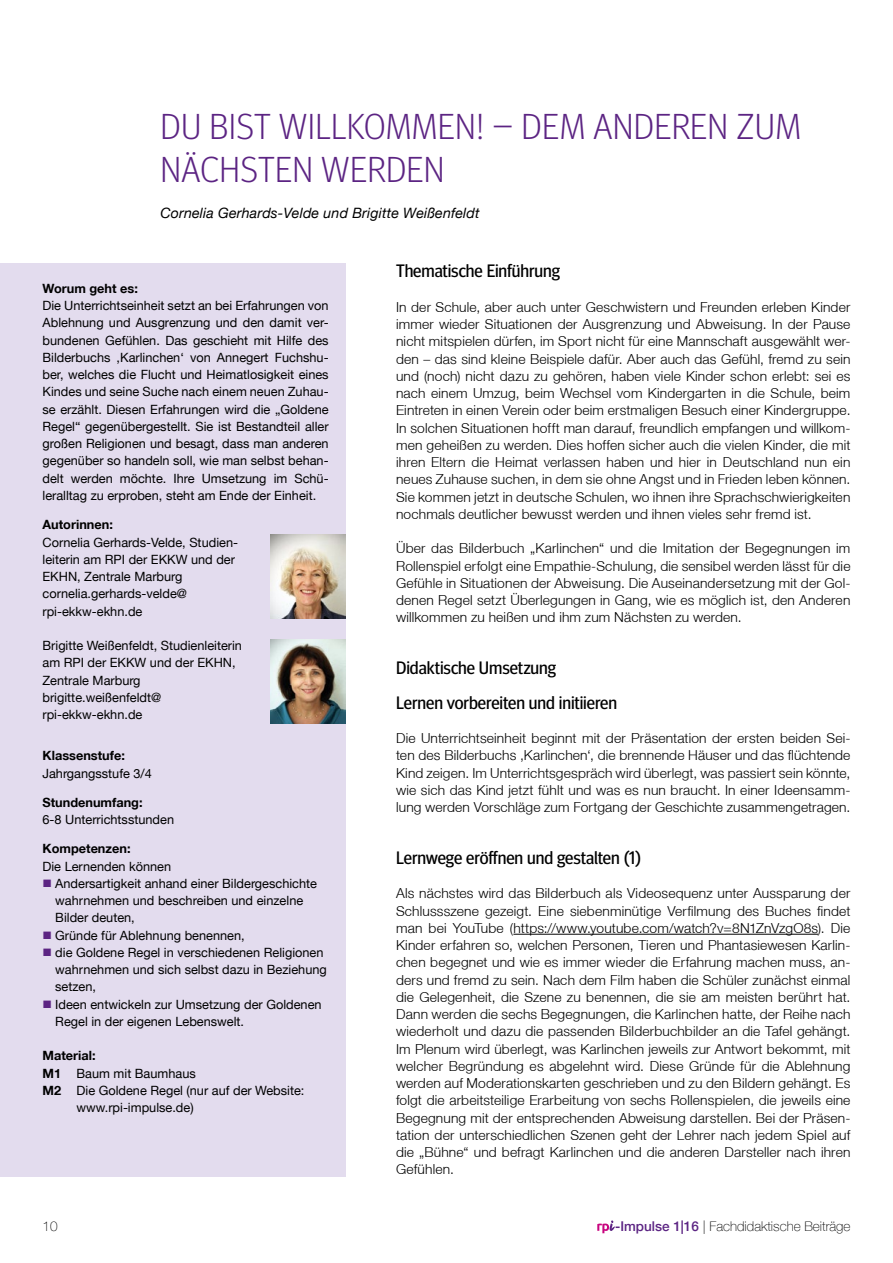
<style>
.page{position:relative;width:893px;height:1263px;background:#fff}
.page>*{position:absolute;margin:0;border:0;box-sizing:border-box;transform-origin:0 0}
.t1{font:300 36px/43.2px "Meta Headline OT";letter-spacing:.01em;color:#5c2483}
.t2{font:18px/34.5px "Meta Headline OT";letter-spacing:-.005em;color:#000}
.t3{font:italic 14.25px "Helvetica Neue LT";letter-spacing:.01em;color:#000}
.t4{font:300 13.8px/17.2px "Helvetica Neue LT";letter-spacing:.01em;color:#000;text-align:justify}
.t5{font:100 13.5px "Helvetica Neue LT";color:#000}
.t6{font:12.75px/17.2px "Helvetica Neue LT";color:#000}
.t7{font:700 12.75px "Helvetica Neue LT";color:#000}
.s1{color:#5c2483}
.s2{font-weight:700}
.s3{font-weight:500;color:#5c2483}
</style>
<div class="page">
<svg style="left:597px;top:1220px;width:18px;height:13px"></svg>
<div style="left:0;top:263px;width:345px;height:914px;background:#e3dcee"></div>
<hr style="left:513px;top:934px;width:305px;height:1px;background:#000">
<img style="left:271px;top:535px;width:74px;height:84px">
<img style="left:271px;top:639px;width:74px;height:84px">
<h1 class="t1" style="left:161px;top:104px;width:642px">DU BIST WILLKOMMEN! – DEM ANDEREN ZUM<br>NÄCHSTEN WERDEN</h1>
<p class="t3" style="left:160px;top:205px;width:321px">Cornelia Gerhards-Velde und Brigitte Weißenfeldt</p>
<p class="t7" style="left:43px;top:280px;width:97px">Worum geht es:</p>
<p class="t6" style="left:43px;top:297px;width:288px;text-align:justify">Die Unterrichtseinheit setzt an bei Erfahrungen von Ablehnung und Ausgrenzung und den damit ver&shy;bundenen Gefühlen. Das geschieht mit Hilfe des Bilderbuchs ‚Karlinchen‘ von Annegert Fuchshu&shy;ber, welches die Flucht und Heimatlosigkeit eines Kindes und seine Suche nach einem neuen Zuhau&shy;se erzählt. Diesen Erfahrungen wird die „Goldene Regel“ gegenübergestellt. Sie ist Bestandteil aller großen Religionen und besagt, dass man anderen gegenüber so handeln soll, wie man selbst behan&shy;delt werden möchte. Ihre Umsetzung im Schü&shy;leralltag zu erproben, steht am Ende der Einheit.</p>
<p class="t7" style="left:43px;top:517px;width:72px">Autorinnen:</p>
<p class="t6" style="left:43px;top:533px;width:197px">Cornelia Gerhards-Velde, Studien&shy;leiterin am RPI der EKKW und der<br>EKHN, Zentrale Marburg cornelia.gerhards-velde@ rpi-ekkw-ekhn.de</p>
<p class="t6" style="left:43px;top:637px;width:201px">Brigitte Weißenfeldt, Studienleiterin am RPI der EKKW und der EKHN,<br>Zentrale Marburg brigitte.weißenfeldt@ rpi-ekkw-ekhn.de</p>
<p class="t7" style="left:43px;top:748px;width:84px">Klassenstufe:</p>
<p class="t6" style="left:43px;top:764px;width:111px">Jahrgangsstufe 3/4</p>
<p class="t7" style="left:43px;top:794px;width:102px">Stundenumfang:</p>
<p class="t6" style="left:43px;top:811px;width:133px">6-8 Unterrichtsstunden</p>
<p class="t7" style="left:43px;top:841px;width:90px">Kompetenzen:</p>
<p class="t6" style="left:43px;top:857px;width:130px">Die Lernenden können</p>
<p class="t6" style="left:55px;top:874px;width:263px;text-indent:-13px"><span class="s1">■</span> Andersartigkeit anhand einer Bildergeschichte wahrnehmen und beschreiben und einzelne<br>Bilder deuten,</p>
<p class="t6" style="left:43px;top:926px;width:204px"><span class="s1">■</span> Gründe für Ablehnung benennen,</p>
<p class="t6" style="left:55px;top:943px;width:273px;text-indent:-13px"><span class="s1">■</span> die Goldene Regel in verschiedenen Religionen wahrnehmen und sich selbst dazu in Beziehung setzen,</p>
<p class="t6" style="left:55px;top:995px;width:268px;text-indent:-13px"><span class="s1">■</span> Ideen entwickeln zur Umsetzung der Goldenen<br>Regel in der eigenen Lebenswelt.</p>
<p class="t7" style="left:43px;top:1048px;width:55px">Material:</p>
<p class="t6" style="left:43px;top:1064px;width:155px"><span class="s2">M1</span> Baum mit Baumhaus</p>
<p class="t6" style="left:43px;top:1081px;width:263px"><span class="s2">M2</span> Die Goldene Regel (nur auf der Website:</p>
<p class="t6" style="left:77px;top:1099px;width:119px">www.rpi-impulse.de)</p>
<h2 class="t2" style="left:396px;top:254px;width:165px">Thematische Einführung</h2>
<p class="t4" style="left:396px;top:298px;width:456px">In der Schule, aber auch unter Geschwistern und Freunden erleben Kinder immer wieder Situationen der Ausgrenzung und Abweisung. In der Pause nicht mitspielen dürfen, im Sport nicht für eine Mannschaft ausgewählt wer&shy;den – das sind kleine Beispiele dafür. Aber auch das Gefühl, fremd zu sein und (noch) nicht dazu zu gehören, haben viele Kinder schon erlebt: sei es nach einem Umzug, beim Wechsel vom Kindergarten in die Schule, beim Eintreten in einen Verein oder beim erstmaligen Besuch einer Kindergruppe.<br>In solchen Situationen hofft man darauf, freundlich empfangen und willkom&shy;men geheißen zu werden. Dies hoffen sicher auch die vielen Kinder, die mit ihren Eltern die Heimat verlassen haben und hier in Deutschland nun ein neues Zuhause suchen, in dem sie ohne Angst und in Frieden leben können.<br>Sie kommen jetzt in deutsche Schulen, wo ihnen ihre Sprachschwierigkeiten nochmals deutlicher bewusst werden und ihnen vieles sehr fremd ist.</p>
<p class="t4" style="left:396px;top:539px;width:456px">Über das Bilderbuch „Karlinchen“ und die Imitation der Begegnungen im Rollenspiel erfolgt eine Empathie-Schulung, die sensibel werden lässt für die Gefühle in Situationen der Abweisung. Die Auseinandersetzung mit der Gol&shy;denen Regel setzt Überlegungen in Gang, wie es möglich ist, den Anderen willkommen zu heißen und ihm zum Nächsten zu werden.</p>
<h2 class="t2" style="left:396px;top:651px;width:223px">Didaktische Umsetzung<br>Lernen vorbereiten und initiieren</h2>
<p class="t4" style="left:396px;top:729px;width:456px">Die Unterrichtseinheit beginnt mit der Präsentation der ersten beiden Sei&shy;ten des Bilderbuchs ‚Karlinchen‘, die brennende Häuser und das flüchtende Kind zeigen. Im Unterrichtsgespräch wird überlegt, was passiert sein könnte, wie sich das Kind jetzt fühlt und was es nun braucht. In einer Ideensamm&shy;lung werden Vorschläge zum Fortgang der Geschichte zusammengetragen.</p>
<h2 class="t2" style="left:396px;top:840px;width:247px">Lernwege eröffnen und gestalten (1)</h2>
<p class="t4" style="left:396px;top:884px;width:456px">Als nächstes wird das Bilderbuch als Videosequenz unter Aussparung der Schlussszene gezeigt. Eine siebenminütige Verfilmung des Buches findet man bei YouTube (https://www.youtube.com/watch?v=8N1ZnVzgO8s). Die Kinder erfahren so, welchen Personen, Tieren und Phantasiewesen Karlin&shy;chen begegnet und wie es immer wieder die Erfahrung machen muss, an&shy;ders und fremd zu sein. Nach dem Film haben die Schüler zunächst einmal die Gelegenheit, die Szene zu benennen, die sie am meisten berührt hat.<br>Dann werden die sechs Begegnungen, die Karlinchen hatte, der Reihe nach wiederholt und dazu die passenden Bilderbuchbilder an die Tafel gehängt.<br>Im Plenum wird überlegt, was Karlinchen jeweils zur Antwort bekommt, mit welcher Begründung es abgelehnt wird. Diese Gründe für die Ablehnung werden auf Moderationskarten geschrieben und zu den Bildern gehängt. Es folgt die arbeitsteilige Erarbeitung von sechs Rollenspielen, die jeweils eine Begegnung mit der entsprechenden Abweisung darstellen. Bei der Präsen&shy;tation der unterschiedlichen Szenen geht der Lehrer nach jedem Spiel auf die „Bühne“ und befragt Karlinchen und die anderen Darsteller nach ihren Gefühlen.</p>
<p class="t5" style="left:43px;top:1218px;width:17px">10</p>
<p class="t5" style="left:615px;top:1218px;width:237px"><span class="s3">-Impulse 1|16</span> | Fachdidaktische Beiträge</p>
</div>
